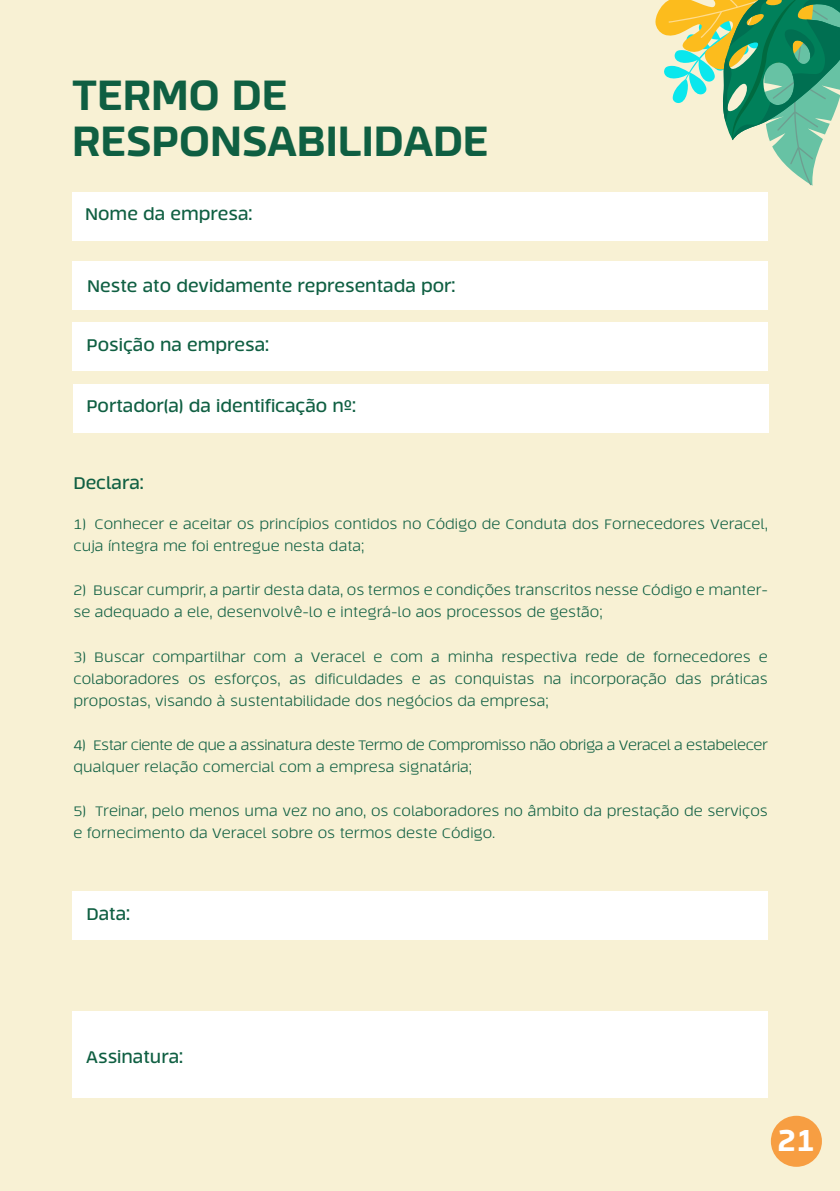
<style>
.page{position:relative;width:840px;height:1191px;background:#fff}
.page>*{position:absolute;margin:0;border:0;box-sizing:border-box;transform-origin:0 0}
.t1{font:800 42px/46px "Tecna";color:#0f5f42}
.t2{font:800 30px "Tecna";color:#fff}
.t3{font:600 17px "Tecna";color:#0f5f42}
.t4{font:300 14px/22px "Tecna";color:#0f5f42}
.t5{font:300 14px/22px "Tecna";letter-spacing:-.03em;color:#0f5f42}
</style>
<div class="page">
<div style="left:0;top:0;width:839px;height:1191px;background:#f8f1d4"></div>
<div style="left:72px;top:1011px;width:695px;height:86px;background:#fff"></div>
<div style="left:72px;top:891px;width:695px;height:48px;background:#fff"></div>
<div style="left:73px;top:384px;width:695px;height:48px;background:#fff"></div>
<div style="left:72px;top:323px;width:695px;height:48px;background:#fff"></div>
<div style="left:72px;top:261px;width:695px;height:48px;background:#fff"></div>
<div style="left:72px;top:192px;width:695px;height:48px;background:#fff"></div>
<svg style="left:655px;top:0;width:184px;height:186px"></svg>
<div style="left:770px;top:1115px;width:51px;height:51px;background:#f79e42;border-radius:50%"></div>
<p class="t1" style="left:72px;top:72px;width:417px">TERMO DE<br>RESPONSABILIDADE</p>
<p class="t3" style="left:85px;top:203px;width:169px">Nome da empresa:</p>
<p class="t3" style="left:87px;top:275px;width:369px">Neste ato devidamente representada por:</p>
<p class="t3" style="left:86px;top:334px;width:184px">Posição na empresa:</p>
<p class="t3" style="left:86px;top:394px;width:271px">Portador(a) da identificação nº:</p>
<p class="t3" style="left:73px;top:471px;width:72px">Declara:</p>
<p class="t4" style="left:73px;top:513px;width:695px">1) Conhecer e aceitar os princípios contidos no Código de Conduta dos Fornecedores Veracel, cuja íntegra me foi entregue nesta data;</p>
<p class="t4" style="left:73px;top:579px;width:695px">2) Buscar cumprir, a partir desta data, os termos e condições transcritos nesse Código e manter&shy;se adequado a ele, desenvolvê-lo e integrá-lo aos processos de gestão;</p>
<p class="t4" style="left:73px;top:645px;width:695px;text-align:justify">3) Buscar compartilhar com a Veracel e com a minha respectiva rede de fornecedores e colaboradores os esforços, as dificuldades e as conquistas na incorporação das práticas propostas, visando à sustentabilidade dos negócios da empresa;</p>
<p class="t5" style="left:73px;top:733px;width:695px">4) Estar ciente de que a assinatura deste Termo de Compromisso não obriga a Veracel a estabelecer qualquer relação comercial com a empresa signatária;</p>
<p class="t4" style="left:73px;top:799px;width:695px">5) Treinar, pelo menos uma vez no ano, os colaboradores no âmbito da prestação de serviços e fornecimento da Veracel sobre os termos deste Código.</p>
<p class="t3" style="left:86px;top:903px;width:45px">Data:</p>
<p class="t3" style="left:86px;top:1045px;width:98px">Assinatura:</p>
<p class="t2" style="left:777px;top:1121px;width:39px">21</p>
</div>
